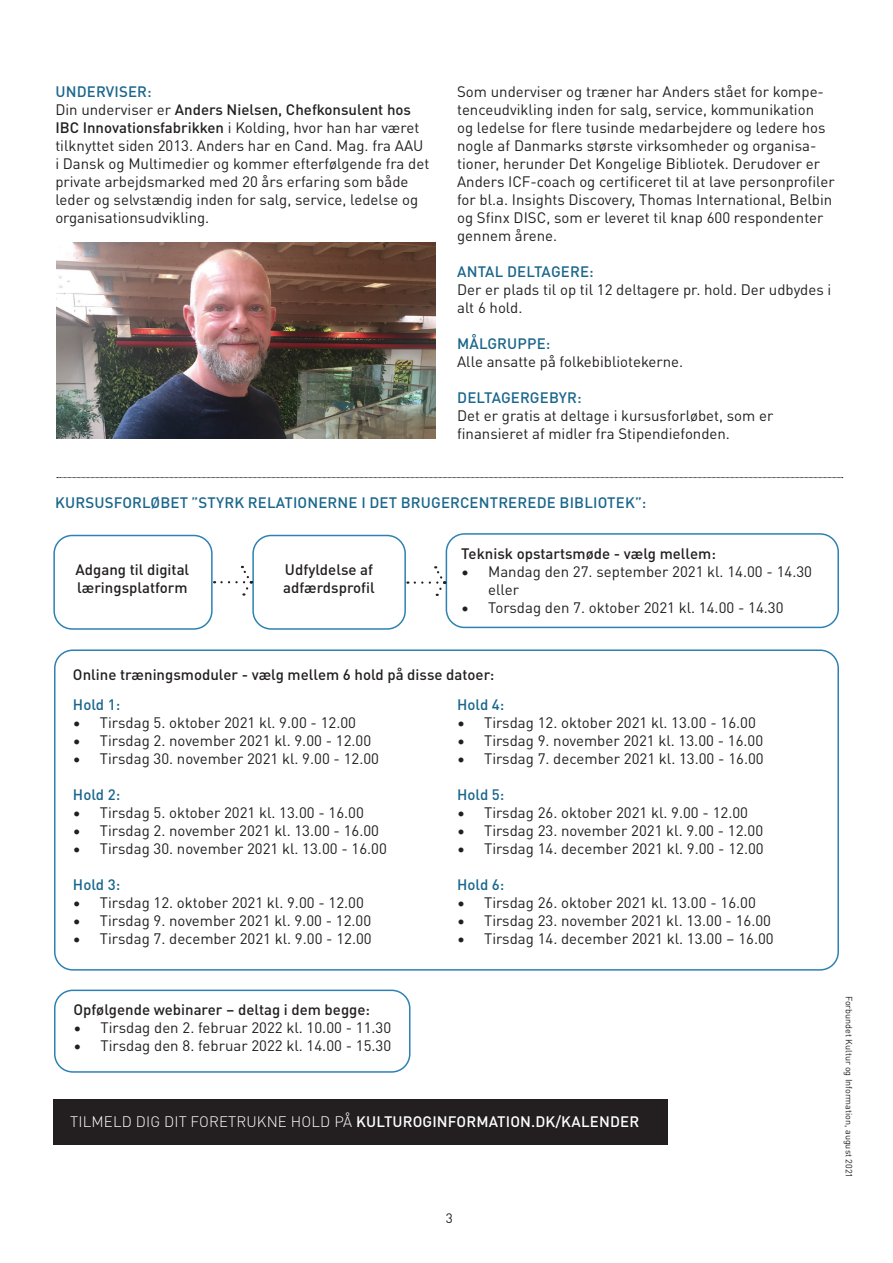
<style>
.page{position:relative;width:893px;height:1263px;background:#fff}
.page>*{position:absolute;margin:0;border:0;box-sizing:border-box;transform-origin:0 0}
.t1{font:15px/18px "DINOT";color:#231f20}
.t2{font:500 15px/18px "DINOT";color:#231f20}
.t3{font:500 15px "DINOT";letter-spacing:.01em;color:#1a668c}
.t4{font:500 15px "DINOT";letter-spacing:.01em;color:#fff}
.t5{font:13.5px "DINOT";color:#231f20}
.t6{font:9px "DINOT";color:#231f20}
.s1{font-weight:500;color:#1a668c}
.s2{font-weight:500}
.s3{font-weight:300}
</style>
<div class="page">
<div style="left:53px;top:1099px;width:615px;height:45px;background:#231f20"></div>
<svg style="left:57px;top:477px;width:786px;height:1px"></svg>
<img style="left:57px;top:242px;width:379px;height:197px">
<div style="left:53px;top:535px;width:160px;height:95px;border:2px solid #2d81b3;border-radius:18px"></div>
<div style="left:252px;top:535px;width:154px;height:95px;border:2px solid #2d81b3;border-radius:18px"></div>
<div style="left:446px;top:533px;width:393px;height:95px;border:2px solid #2d81b3;border-radius:18px"></div>
<div style="left:54px;top:649px;width:785px;height:322px;border:2px solid #2d81b3;border-radius:18px"></div>
<div style="left:54px;top:989px;width:356px;height:84px;border:2px solid #2d81b3;border-radius:18px"></div>
<svg style="left:221px;top:566px;width:31px;height:30px"></svg>
<svg style="left:415px;top:566px;width:30px;height:30px"></svg>
<p class="t1" style="left:55px;top:81px;width:376px"><span class="s1">UNDERVISER:<br></span>Din underviser er <span class="s2">Anders Nielsen, Chefkonsulent hos IBC Innovationsfabrikken</span> i Kolding, hvor han har været tilknyttet siden 2013. Anders har en Cand. Mag. fra AAU i Dansk og Multimedier og kommer efterfølgende fra det private arbejdsmarked med 20 års erfaring som både leder og selvstændig inden for salg, service, ledelse og organisationsudvikling.</p>
<p class="t1" style="left:457px;top:81px;width:379px">Som underviser og træner har Anders stået for kompe&shy;tenceudvikling inden for salg, service, kommunikation<br>og ledelse for flere tusinde medarbejdere og ledere hos nogle af Danmarks største virksomheder og organisa&shy;tioner, herunder Det Kongelige Bibliotek. Derudover er Anders ICF-coach og certificeret til at lave personprofiler for bl.a. Insights Discovery, Thomas International, Belbin og Sfinx DISC, som er leveret til knap 600 respondenter gennem årene.</p>
<p class="t3" style="left:457px;top:259px;width:138px">ANTAL DELTAGERE:</p>
<p class="t1" style="left:457px;top:279px;width:376px">Der er plads til op til 12 deltagere pr. hold. Der udbydes i alt 6 hold.</p>
<p class="t3" style="left:457px;top:331px;width:95px">MÅLGRUPPE:</p>
<p class="t1" style="left:457px;top:351px;width:228px">Alle ansatte på folkebibliotekerne.</p>
<p class="t3" style="left:457px;top:385px;width:126px">DELTAGERGEBYR:</p>
<p class="t1" style="left:457px;top:405px;width:318px">Det er gratis at deltage i kursusforløbet, som er finansieret af midler fra Stipendiefonden.</p>
<p class="t3" style="left:55px;top:491px;width:593px">KURSUSFORLØBET ”STYRK RELATIONERNE I DET BRUGERCENTREREDE BIBLIOTEK”:</p>
<p class="t2" style="left:76px;top:559px;width:115px">Adgang til digital læringsplatform</p>
<p class="t2" style="left:283px;top:559px;width:93px">Udfyldelse af adfærdsprofil</p>
<p class="t2" style="left:461px;top:543px;width:256px">Teknisk opstartsmøde - vælg mellem:</p>
<p class="t1" style="left:488px;top:561px;width:325px;text-indent:-27px">• Mandag den 27. september 2021 kl. 14.00 - 14.30 eller</p>
<p class="t1" style="left:461px;top:597px;width:324px">• Torsdag den 7. oktober 2021 kl. 14.00 - 14.30</p>
<p class="t2" style="left:73px;top:665px;width:423px">Online træningsmoduler - vælg mellem 6 hold på disse datoer:</p>
<p class="t3" style="left:73px;top:693px;width:49px">Hold 1:</p>
<p class="t1" style="left:73px;top:712px;width:285px">• Tirsdag 5. oktober 2021 kl. 9.00 - 12.00</p>
<p class="t1" style="left:73px;top:730px;width:300px">• Tirsdag 2. november 2021 kl. 9.00 - 12.00</p>
<p class="t1" style="left:73px;top:748px;width:308px">• Tirsdag 30. november 2021 kl. 9.00 - 12.00</p>
<p class="t3" style="left:73px;top:783px;width:49px">Hold 2:</p>
<p class="t1" style="left:73px;top:802px;width:292px">• Tirsdag 5. oktober 2021 kl. 13.00 - 16.00</p>
<p class="t1" style="left:73px;top:820px;width:308px">• Tirsdag 2. november 2021 kl. 13.00 - 16.00</p>
<p class="t1" style="left:73px;top:838px;width:315px">• Tirsdag 30. november 2021 kl. 13.00 - 16.00</p>
<p class="t3" style="left:73px;top:873px;width:49px">Hold 3:</p>
<p class="t1" style="left:73px;top:892px;width:292px">• Tirsdag 12. oktober 2021 kl. 9.00 - 12.00</p>
<p class="t1" style="left:73px;top:910px;width:300px">• Tirsdag 9. november 2021 kl. 9.00 - 12.00</p>
<p class="t1" style="left:73px;top:928px;width:300px">• Tirsdag 7. december 2021 kl. 9.00 - 12.00</p>
<p class="t3" style="left:457px;top:693px;width:49px">Hold 4:</p>
<p class="t1" style="left:457px;top:712px;width:300px">• Tirsdag 12. oktober 2021 kl. 13.00 - 16.00</p>
<p class="t1" style="left:457px;top:730px;width:308px">• Tirsdag 9. november 2021 kl. 13.00 - 16.00</p>
<p class="t1" style="left:457px;top:748px;width:308px">• Tirsdag 7. december 2021 kl. 13.00 - 16.00</p>
<p class="t3" style="left:457px;top:783px;width:49px">Hold 5:</p>
<p class="t1" style="left:457px;top:802px;width:292px">• Tirsdag 26. oktober 2021 kl. 9.00 - 12.00</p>
<p class="t1" style="left:457px;top:820px;width:308px">• Tirsdag 23. november 2021 kl. 9.00 - 12.00</p>
<p class="t1" style="left:457px;top:838px;width:308px">• Tirsdag 14. december 2021 kl. 9.00 - 12.00</p>
<p class="t3" style="left:457px;top:873px;width:49px">Hold 6:</p>
<p class="t1" style="left:457px;top:892px;width:300px">• Tirsdag 26. oktober 2021 kl. 13.00 - 16.00</p>
<p class="t1" style="left:457px;top:910px;width:315px">• Tirsdag 23. november 2021 kl. 13.00 - 16.00</p>
<p class="t1" style="left:457px;top:928px;width:318px">• Tirsdag 14. december 2021 kl. 13.00 – 16.00</p>
<p class="t2" style="left:74px;top:999px;width:298px">Opfølgende webinarer – deltag i dem begge:</p>
<p class="t1" style="left:74px;top:1017px;width:319px">• Tirsdag den 2. februar 2022 kl. 10.00 - 11.30</p>
<p class="t1" style="left:74px;top:1035px;width:319px">• Tirsdag den 8. februar 2022 kl. 14.00 - 15.30</p>
<p class="t4" style="left:70px;top:1109px;width:570px"><span class="s3">TILMELD DIG DIT FORETRUKNE HOLD PÅ</span> KULTUROGINFORMATION.DK/KALENDER</p>
<p class="t5" style="left:446px;top:1208px;width:9px">3</p>
<p class="t6" style="left:856px;top:996px;width:184px;rotate:90deg">Forbundet Kultur og Information, august 2021</p>
</div>
